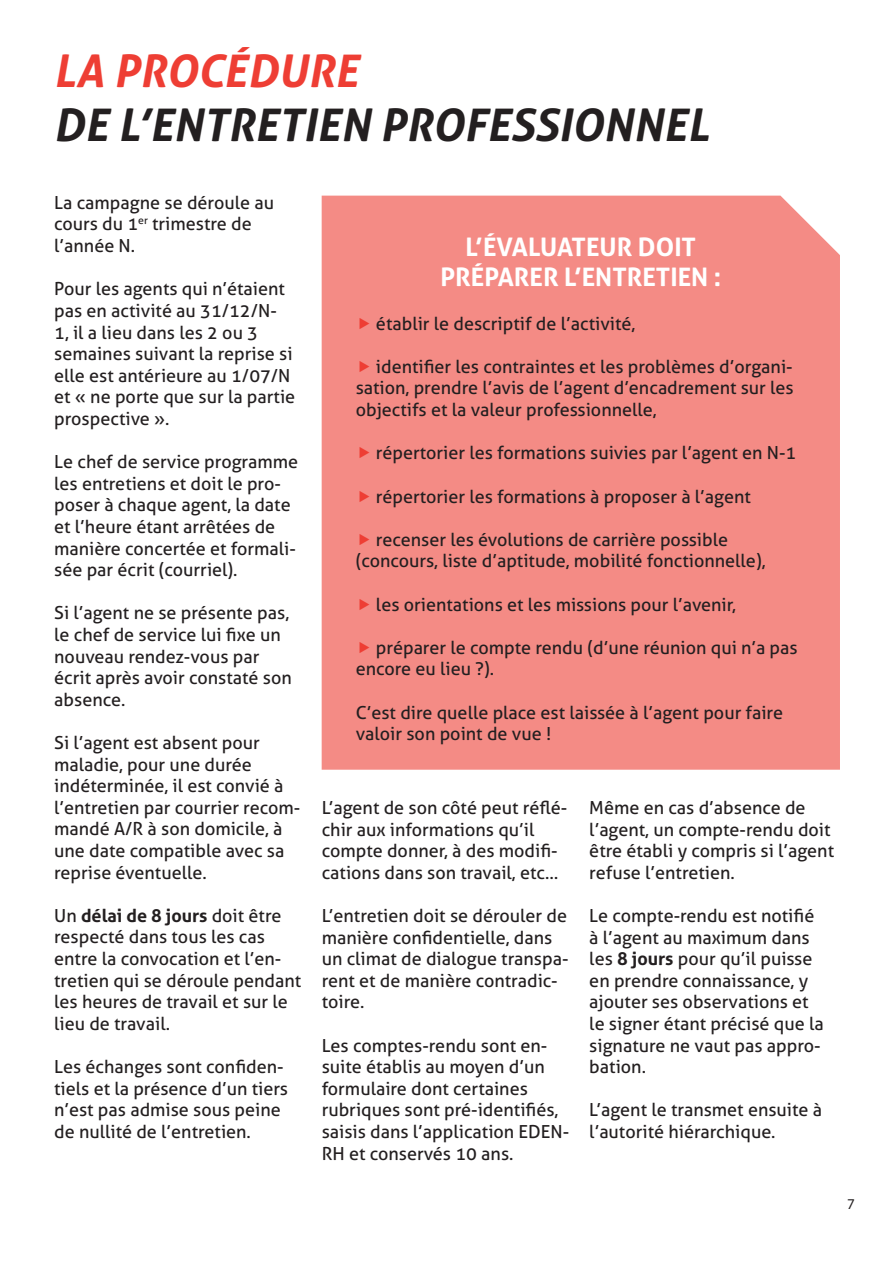
<style>
.page{position:relative;width:893px;height:1263px;background:#fff}
.page>*{position:absolute;margin:0;border:0;box-sizing:border-box;transform-origin:0 0}
.t1{font:italic 700 45px "Aller";color:#231f20}
.t2{font:italic 700 45px "Aller";color:#ee3e34}
.t3{font:700 25.5px "Aller";color:#fff}
.t4{font:18px/21.6px "Aller";color:#231f20}
.t5{font:15px "Myriad Pro";color:#231f20}
.s1{font-weight:700}
</style>
<div class="page">
<div style="left:322px;top:196px;width:518px;height:574px;background:#f48b85"></div>
<svg style="left:360px;top:317px;width:9px;height:12px"></svg>
<svg style="left:360px;top:361px;width:9px;height:11px"></svg>
<svg style="left:360px;top:447px;width:9px;height:11px"></svg>
<svg style="left:360px;top:490px;width:9px;height:12px"></svg>
<svg style="left:360px;top:533px;width:9px;height:12px"></svg>
<svg style="left:360px;top:598px;width:9px;height:12px"></svg>
<svg style="left:360px;top:641px;width:9px;height:12px"></svg>
<p class="t2" style="left:54px;top:43px;width:306px">LA PROCÉDURE</p>
<p class="t1" style="left:54px;top:97px;width:657px">DE L’ENTRETIEN PROFESSIONNEL</p>
<p class="t4" style="left:54px;top:192px;width:221px">La campagne se déroule au cours du 1<sup>er</sup> trimestre de l’année N.</p>
<p class="t4" style="left:54px;top:278px;width:243px">Pour les agents qui n’étaient pas en activité au 31/12/N-<br>1, il a lieu dans les 2 ou 3 semaines suivant la reprise si elle est antérieure au 1/07/N et « ne porte que sur la partie prospective ».</p>
<p class="t4" style="left:54px;top:451px;width:245px">Le chef de service programme les entretiens et doit le pro&shy;poser à chaque agent, la date et l’heure étant arrêtées de manière concertée et formali&shy;sée par écrit (courriel).</p>
<p class="t4" style="left:54px;top:602px;width:239px">Si l’agent ne se présente pas, le chef de service lui fixe un nouveau rendez-vous par écrit après avoir constaté son absence.</p>
<p class="t4" style="left:54px;top:732px;width:248px">Si l’agent est absent pour maladie, pour une durée indéterminée, il est convié à l’entretien par courrier recom&shy;mandé A/R à son domicile, à une date compatible avec sa reprise éventuelle.</p>
<p class="t4" style="left:54px;top:904px;width:249px">Un <span class="s1">délai de 8 jours</span> doit être respecté dans tous les cas entre la convocation et l’en&shy;tretien qui se déroule pendant les heures de travail et sur le lieu de travail.</p>
<p class="t4" style="left:54px;top:1056px;width:235px">Les échanges sont confiden&shy;tiels et la présence d’un tiers n’est pas admise sous peine de nullité de l’entretien.</p>
<p class="t3" style="left:466px;top:231px;width:232px">L’ÉVALUATEUR DOIT</p>
<p class="t3" style="left:440px;top:262px;width:282px">PRÉPARER L’ENTRETIEN :</p>
<p class="t4" style="left:376px;top:312px;width:261px">établir le descriptif de l’activité,</p>
<p class="t4" style="left:356px;top:356px;width:440px;text-align:justify;text-indent:20px">identifier les contraintes et les problèmes d’organi&shy;sation, prendre l’avis de l’agent d’encadrement sur les objectifs et la valeur professionnelle,</p>
<p class="t4" style="left:376px;top:442px;width:422px">répertorier les formations suivies par l’agent en N-1</p>
<p class="t4" style="left:376px;top:485px;width:376px">répertorier les formations à proposer à l’agent</p>
<p class="t4" style="left:356px;top:528px;width:411px;text-indent:20px">recenser les évolutions de carrière possible (concours, liste d’aptitude, mobilité fonctionnelle),</p>
<p class="t4" style="left:376px;top:593px;width:361px">les orientations et les missions pour l’avenir,</p>
<p class="t4" style="left:356px;top:636px;width:443px;text-indent:20px">préparer le compte rendu (d’une réunion qui n’a pas encore eu lieu ?).</p>
<p class="t4" style="left:356px;top:701px;width:429px">C’est dire quelle place est laissée à l’agent pour faire valoir son point de vue !</p>
<p class="t4" style="left:322px;top:797px;width:247px">L’agent de son côté peut réflé&shy;chir aux informations qu’il compte donner, à des modifi&shy;cations dans son travail, etc…</p>
<p class="t4" style="left:322px;top:905px;width:248px">L’entretien doit se dérouler de manière confidentielle, dans un climat de dialogue transpa&shy;rent et de manière contradic&shy;toire.</p>
<p class="t4" style="left:322px;top:1034px;width:249px">Les comptes-rendu sont en&shy;suite établis au moyen d’un formulaire dont certaines rubriques sont pré-identifiés, saisis dans l’application EDEN-<br>RH et conservés 10 ans.</p>
<p class="t4" style="left:589px;top:797px;width:246px">Même en cas d’absence de l’agent, un compte-rendu doit être établi y compris si l’agent refuse l’entretien.</p>
<p class="t4" style="left:589px;top:905px;width:236px">Le compte-rendu est notifié à l’agent au maximum dans les <span class="s1">8 jours</span> pour qu’il puisse en prendre connaissance, y ajouter ses observations et le signer étant précisé que la signature ne vaut pas appro&shy;bation.</p>
<p class="t4" style="left:589px;top:1099px;width:234px">L’agent le transmet ensuite à l’autorité hiérarchique.</p>
<p class="t5" style="left:847px;top:1195px;width:9px">7</p>
</div>
